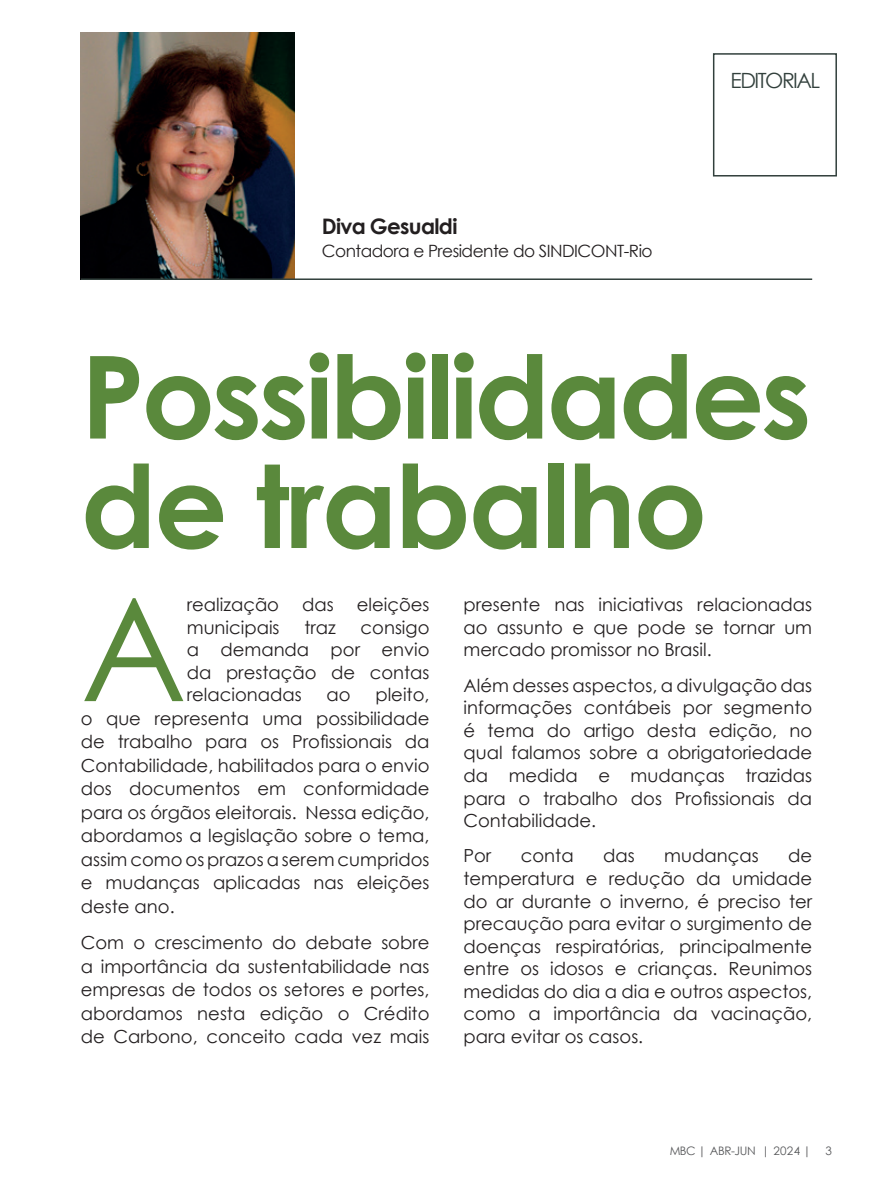
<style>
.page{position:relative;width:893px;height:1191px;background:#fff}
.page>*{position:absolute;margin:0;border:0;box-sizing:border-box;transform-origin:0 0}
.t1{font:143.25px "Century Gothic";color:#5a893c}
.t2{font:700 114.75px/109.4px "Century Gothic";letter-spacing:-.03em;color:#5a893c}
.t3{font:700 21.3px "Century Gothic";letter-spacing:-.03em;color:#231f20}
.t4{font:21px "Century Gothic";letter-spacing:-.07em;color:#32403c}
.t5{font:18px/22.5px "Century Gothic";color:#231f20;text-align:justify}
.t6{font:16.95px "Century Gothic";letter-spacing:-.03em;color:#231f20}
.t7{font:11.7px "Century Gothic";letter-spacing:-.03em;color:#57585a}
</style>
<div class="page">
<div style="left:713px;top:53px;width:124px;height:123px;border:2px solid #32403c"></div>
<img style="left:81px;top:33px;width:214px;height:245px">
<hr style="left:81px;top:278px;width:731px;height:2px;background:#32403c">
<p class="t3" style="left:322px;top:210px;width:137px">Diva Gesualdi</p>
<p class="t6" style="left:322px;top:239px;width:332px">Contadora e Presidente do SINDICONT-Rio</p>
<p class="t4" style="left:730px;top:66px;width:91px">EDITORIAL</p>
<h2 class="t2" style="left:81px;top:337px;width:732px">Possibilidades de trabalho</h2>
<h1 class="t1" style="left:81px;top:549px;width:108px">A</h1>
<p class="t5" style="left:187px;top:593px;width:94px">realização</p>
<p class="t5" style="left:302px;top:593px;width:33px">das</p>
<p class="t5" style="left:357px;top:593px;width:74px">eleições</p>
<p class="t5" style="left:187px;top:615px;width:244px;text-indent:174px">consigo a demanda por envio da prestação de contas relacionadas</p>
<p class="t5" style="left:187px;top:615px;width:94px">municipais</p>
<p class="t5" style="left:304px;top:615px;width:33px">traz</p>
<p class="t5" style="left:81px;top:682px;width:350px;line-height:23.5px;text-indent:295px">pleito, o que representa uma possibilidade de trabalho para os Profissionais da Contabilidade, habilitados para o envio dos documentos em conformidade para os órgãos eleitorais. Nessa edição, abordamos a legislação sobre o tema, assim como os prazos a serem cumpridos e mudanças aplicadas nas eleições deste ano.</p>
<p class="t5" style="left:81px;top:930px;width:350px;line-height:23.5px">Com o crescimento do debate sobre a importância da sustentabilidade nas empresas de todos os setores e portes, abordamos nesta edição o Crédito de Carbono, conceito cada vez mais</p>
<p class="t5" style="left:327px;top:683px;width:26px">ao</p>
<p class="t5" style="left:463px;top:593px;width:350px">presente nas iniciativas relacionadas ao assunto e que pode se tornar um mercado promissor no Brasil.</p>
<p class="t5" style="left:463px;top:673px;width:350px">Além desses aspectos, a divulgação das informações contábeis por segmento é tema do artigo desta edição, no qual falamos sobre a obrigatoriedade da medida e mudanças trazidas para o trabalho dos Profissionais da Contabilidade.</p>
<p class="t5" style="left:463px;top:844px;width:29px">Por</p>
<p class="t5" style="left:521px;top:844px;width:54px">conta</p>
<p class="t5" style="left:603px;top:844px;width:33px">das</p>
<p class="t5" style="left:664px;top:844px;width:96px">mudanças</p>
<p class="t5" style="left:463px;top:844px;width:350px;text-indent:325px">de temperatura e redução da umidade do ar durante o inverno, é preciso ter precaução para evitar o surgimento de doenças respiratórias, principalmente entre os idosos e crianças. Reunimos medidas do dia a dia e outros aspectos, como a importância da vacinação, para evitar os casos.</p>
<p class="t7" style="left:670px;top:1142px;width:164px">MBC | ABR-JUN | 2024 | 3</p>
</div>
